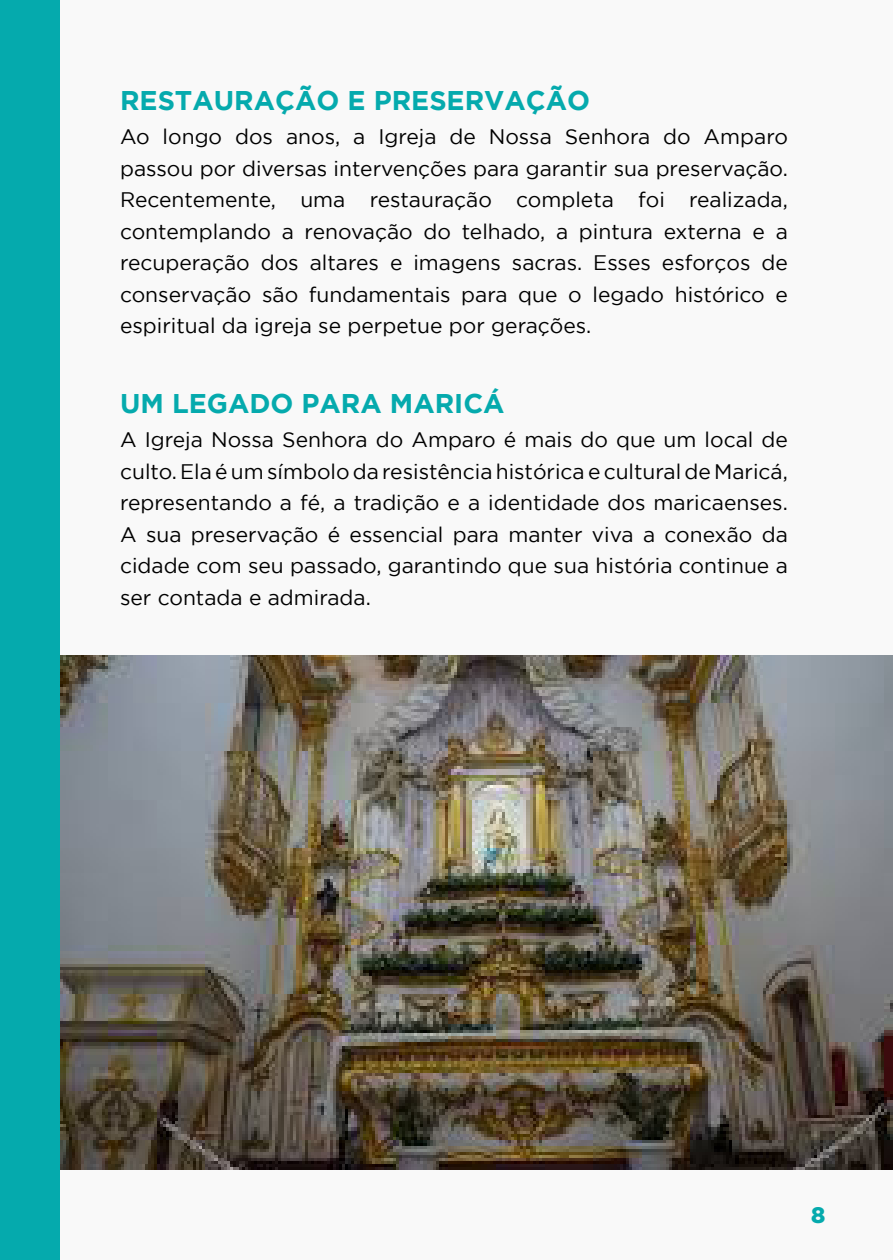
<style>
.page{position:relative;width:893px;height:1260px;background:#fff}
.page>*{position:absolute;margin:0;border:0;box-sizing:border-box;transform-origin:0 0}
.t1{font:700 27px "Gotham";color:#05aaad}
.t2{font:900 22.5px "Gotham";color:#05aaad}
.t3{font:21px/31.5px "Gotham";color:#000;text-align:justify}
</style>
<div class="page">
<div style="left:0;top:0;width:892px;height:1260px;background:#f9f9f9"></div>
<div style="left:0;top:0;width:60px;height:1260px;background:#05aaad"></div>
<img style="left:60px;top:655px;width:832px;height:515px">
<p class="t1" style="left:120px;top:85px;width:471px">RESTAURAÇÃO E PRESERVAÇÃO</p>
<p class="t3" style="left:120px;top:121px;width:669px">Ao longo dos anos, a Igreja de Nossa Senhora do Amparo passou por diversas intervenções para garantir sua preservação.<br>Recentemente, uma restauração completa foi realizada, contemplando a renovação do telhado, a pintura externa e a recuperação dos altares e imagens sacras. Esses esforços de conservação são fundamentais para que o legado histórico e espiritual da igreja se perpetue por gerações.</p>
<p class="t1" style="left:120px;top:388px;width:386px">UM LEGADO PARA MARICÁ</p>
<p class="t3" style="left:120px;top:424px;width:669px">A Igreja Nossa Senhora do Amparo é mais do que um local de culto. Ela é um símbolo da resistência histórica e cultural de Maricá, representando a fé, a tradição e a identidade dos maricaenses.<br>A sua preservação é essencial para manter viva a conexão da cidade com seu passado, garantindo que sua história continue a ser contada e admirada.</p>
<p class="t2" style="left:811px;top:1202px;width:16px">8</p>
</div>
